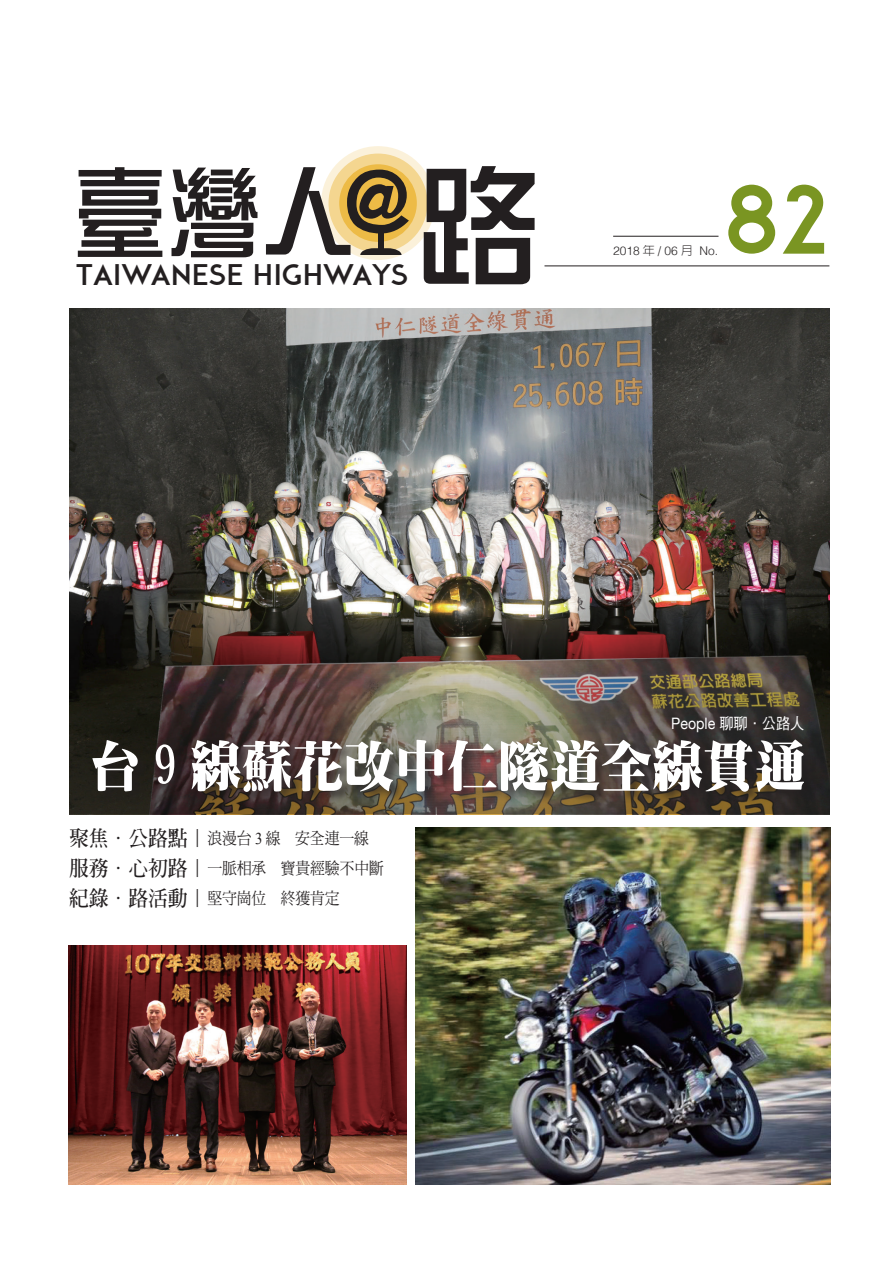
<style>
.page{position:relative;width:893px;height:1263px;background:#fff}
.page>*{position:absolute;margin:0;border:0;box-sizing:border-box;transform-origin:0 0}
.t1{font:93px "ADAM";color:#7a9522}
.t2{font:900 54px "AR Ming B5";color:#fff;scale:.95 1}
.t3{font:28.2px "ADAM";letter-spacing:.015em;color:#231f20;scale:1.05 1}
.t4{font:16.5px/30px "DF Ming Std W5";letter-spacing:-.01em;color:#231f20;scale:.9 1}
.t5{font:15.75px "Helvetica Neue";color:#fff;scale:.9 1}
.t6{font:300 12px "Helvetica";color:#231f20}
.s1{font-family:"AR New Hei B5"}
.s2{font-family:"DF Hei Std W5"}
.s3{font-family:"AR Ming B5";font-weight:700;font-size:21px}
.s4{font-family:"Times New Roman"}
</style>
<div class="page">
<hr style="left:613px;top:236px;width:105px;height:1px;background:#231f20">
<hr style="left:544px;top:266px;width:285px;height:1px;background:#231f20">
<img style="left:69px;top:308px;width:760px;height:253px">
<svg style="left:321px;top:146px;width:114px;height:114px"></svg>
<div style="left:328px;top:154px;width:100px;height:99px;background:#f4d690;border-radius:50%"></div>
<svg style="left:424px;top:166px;width:111px;height:118px"></svg>
<div style="left:339px;top:164px;width:78px;height:78px;background:#edbb46;border-radius:50%"></div>
<svg style="left:78px;top:167px;width:84px;height:90px"></svg>
<svg style="left:172px;top:168px;width:85px;height:89px"></svg>
<svg style="left:266px;top:167px;width:143px;height:88px"></svg>
<img style="left:69px;top:561px;width:760px;height:253px">
<div style="left:91px;top:738px;width:727px;height:67px;background:#231f20;opacity:.75"></div>
<img style="left:415px;top:827px;width:416px;height:357px">
<img style="left:68px;top:945px;width:339px;height:240px">
<h3 class="t3" style="left:76px;top:258px;width:317px">TAIWANESE HIGHWAYS</h3>
<p class="t6" style="left:613px;top:241px;width:107px">2018 <span class="s1">年</span> / 06 <span class="s1">月</span> No.</p>
<h1 class="t1" style="left:724px;top:165px;width:107px">82</h1>
<p class="t5" style="left:671px;top:712px;width:149px">People <span class="s2">聊聊．公路人</span></p>
<h2 class="t2" style="left:89px;top:739px;width:755px">台 9 線蘇花改中仁隧道全線貫通</h2>
<p class="t4" style="left:69px;top:822px;width:351px"><span class="s3">聚焦．公路點｜</span>浪漫台 <span class="s4">3</span> 線　安全連一線<span class="s3">服務．心初路｜</span>一脈相承　寶貴經驗不中斷<span class="s3">紀錄．路活動｜</span>堅守崗位　終獲肯定</p>
</div>
